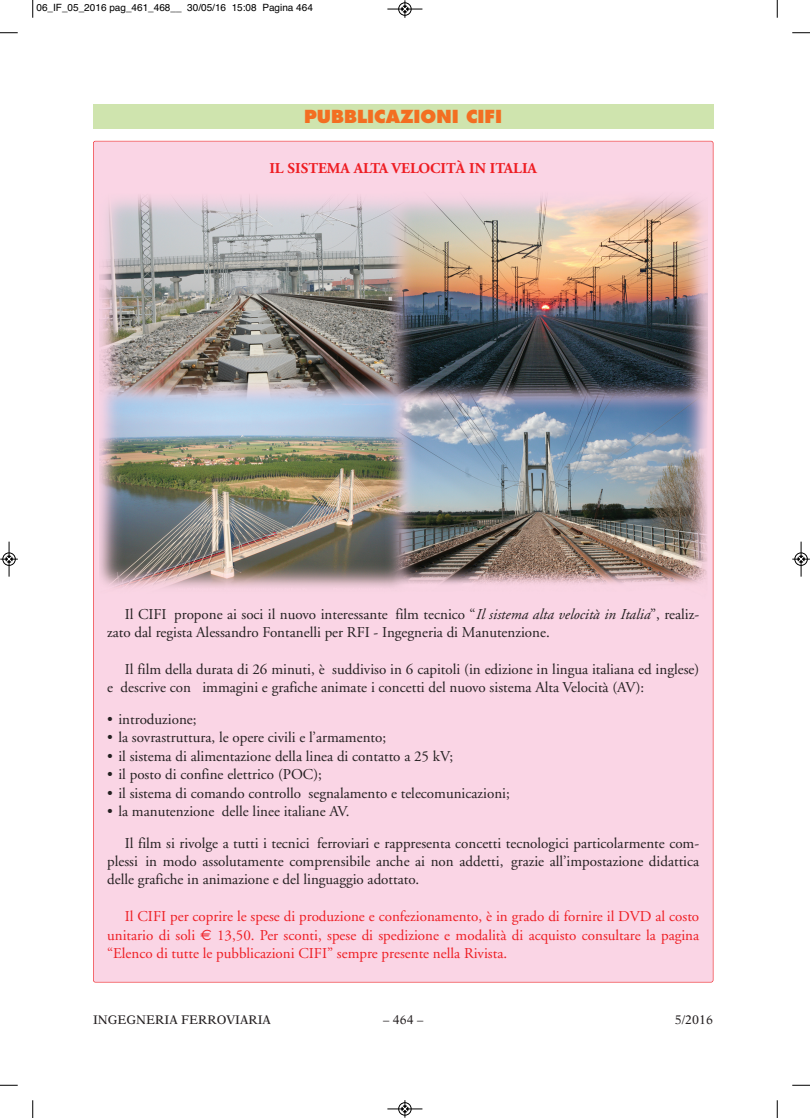
<style>
.page{position:relative;width:810px;height:1118px;background:#fff}
.page>*{position:absolute;margin:0;border:0;box-sizing:border-box;transform-origin:0 0}
.t1{font:800 17.5px "Futura";color:#f36e21}
.t2{font:15px/18.4px "Adobe Garamond";color:#231f20}
.t3{font:15px/18.4px "Adobe Garamond";color:#ee1d23;text-align:justify}
.t4{font:700 15px "Adobe Garamond";color:#ee1d23}
.t5{font:12.5px "New Aster";color:#231f20}
.t6{font:10px "Helvetica";color:#000}
.s1{font-style:italic}
.s2{font-family:"Euro Sans"}
</style>
<div class="page">
<div style="left:93px;top:104px;width:620px;height:24px;background:#cfe4ae"></div>
<div style="left:94px;top:141px;width:618px;height:841px;background:#fad5e5;border-radius:2px"></div>
<img style="left:99px;top:195px;width:608px;height:393px">
<svg style="left:32px;top:0;width:2px;height:18px"></svg>
<svg style="left:0;top:32px;width:18px;height:2px"></svg>
<svg style="left:776px;top:0;width:2px;height:18px"></svg>
<svg style="left:792px;top:32px;width:18px;height:2px"></svg>
<svg style="left:32px;top:1100px;width:2px;height:18px"></svg>
<svg style="left:0;top:1085px;width:18px;height:1px"></svg>
<svg style="left:776px;top:1100px;width:2px;height:18px"></svg>
<svg style="left:792px;top:1085px;width:18px;height:1px"></svg>
<div style="left:398px;top:2px;width:13px;height:14px;border:1px solid #fff;border-radius:50%"></div>
<hr style="left:387px;top:9px;width:35px;height:1px;background:#000">
<div style="left:398px;top:3px;width:13px;height:12px;border:1px solid #000;border-radius:50%"></div>
<svg style="left:402px;top:0;width:6px;height:18px"></svg>
<hr style="left:387px;top:1109px;width:35px;height:1px;background:#000">
<div style="left:398px;top:1102px;width:13px;height:13px;border:1px solid #000;border-radius:50%"></div>
<svg style="left:402px;top:1100px;width:6px;height:17px"></svg>
<div style="left:2px;top:552px;width:14px;height:14px;border:1px solid #fff;border-radius:50%"></div>
<hr style="left:9px;top:542px;width:1px;height:35px;background:#000">
<div style="left:3px;top:553px;width:12px;height:12px;border:1px solid #000;border-radius:50%"></div>
<svg style="left:0;top:556px;width:18px;height:6px"></svg>
<div style="left:794px;top:552px;width:13px;height:14px;border:1px solid #fff;border-radius:50%"></div>
<hr style="left:800px;top:542px;width:1px;height:35px;background:#000">
<div style="left:794px;top:553px;width:13px;height:12px;border:1px solid #000;border-radius:50%"></div>
<svg style="left:792px;top:556px;width:17px;height:6px"></svg>
<p class="t6" style="left:36px;top:1px;width:278px">06_IF_05_2016 pag_461_468__ 30/05/16 15:08 Pagina 464</p>
<p class="t1" style="left:304px;top:106px;width:199px">PUBBLICAZIONI CIFI</p>
<p class="t4" style="left:269px;top:160px;width:269px">IL SISTEMA ALTA VELOCITÀ IN ITALIA</p>
<p class="t2" style="left:107px;top:605px;width:593px;text-indent:18px">Il CIFI propone ai soci il nuovo interessante film tecnico “<span class="s1">Il sistema alta velocità in Italia</span>”, realiz&shy;zato dal regista Alessandro Fontanelli per RFI - Ingegneria di Manutenzione.</p>
<p class="t2" style="left:107px;top:660px;width:593px;text-indent:18px">Il film della durata di 26 minuti, è suddiviso in 6 capitoli (in edizione in lingua italiana ed inglese) e descrive con immagini e grafiche animate i concetti del nuovo sistema Alta Velocità (AV):</p>
<p class="t2" style="left:107px;top:710px;width:91px">• introduzione;</p>
<p class="t2" style="left:107px;top:729px;width:280px">• la sovrastruttura, le opere civili e l’armamento;</p>
<p class="t2" style="left:107px;top:747px;width:347px">• il sistema di alimentazione della linea di contatto a 25 kV;</p>
<p class="t2" style="left:107px;top:766px;width:216px">• il posto di confine elettrico (POC);</p>
<p class="t2" style="left:107px;top:784px;width:404px">• il sistema di comando controllo segnalamento e telecomunicazioni;</p>
<p class="t2" style="left:125px;top:796px;width:576px;line-height:31.8px;text-indent:-18px">• la manutenzione delle linee italiane AV.<br>Il film si rivolge a tutti i tecnici ferroviari e rappresenta concetti tecnologici particolarmente com-</p>
<p class="t2" style="left:107px;top:852px;width:593px">plessi in modo assolutamente comprensibile anche ai non addetti, grazie all’impostazione didattica delle grafiche in animazione e del linguaggio adottato.</p>
<p class="t3" style="left:107px;top:908px;width:593px;text-indent:18px">Il CIFI per coprire le spese di produzione e confezionamento, è in grado di fornire il DVD al costo unitario di soli <span class="s2">€</span> 13,50. Per sconti, spese di spedizione e modalità di acquisto consultare la pagina “Elenco di tutte le pubblicazioni CIFI” sempre presente nella Rivista.</p>
<p class="t5" style="left:93px;top:1012px;width:179px">INGEGNERIA FERROVIARIA</p>
<p class="t5" style="left:383px;top:1012px;width:42px">– 464 –</p>
<p class="t5" style="left:674px;top:1012px;width:40px">5/2016</p>
</div>
